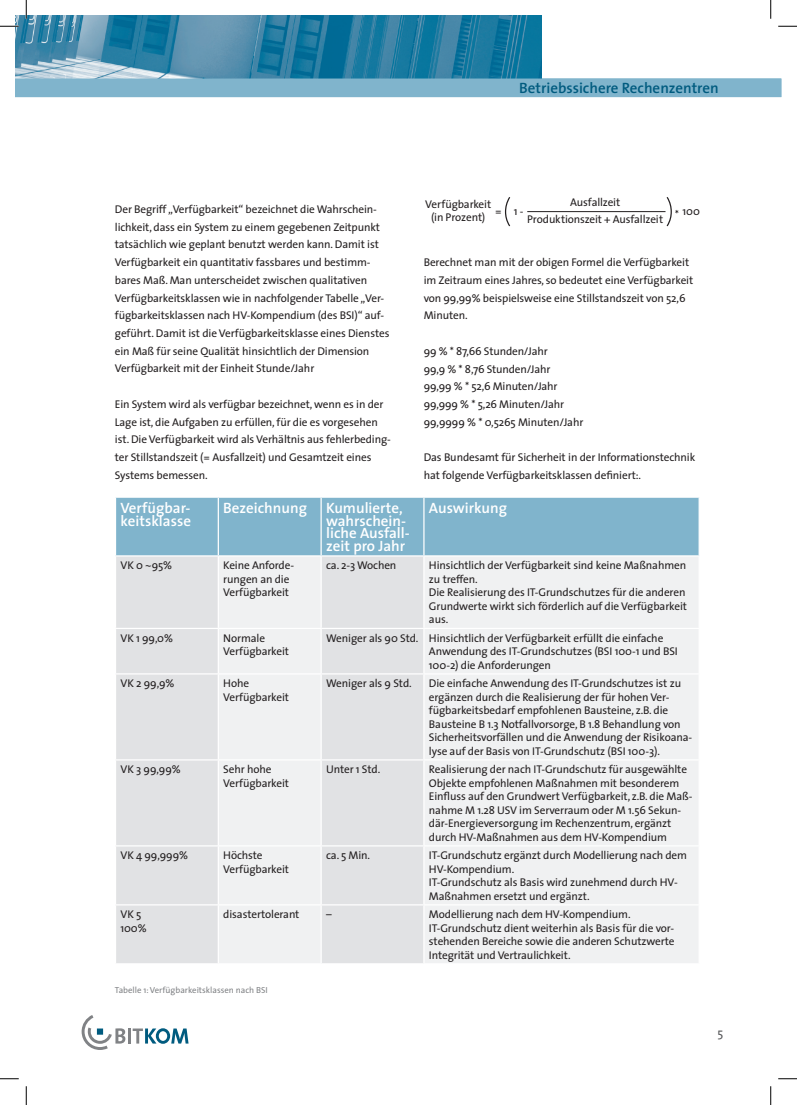
<style>
.page{position:relative;width:797px;height:1105px;background:#fff}
.page>*{position:absolute;margin:0;border:0;box-sizing:border-box;transform-origin:0 0}
.t1{font:600 15px/12.5px "The Sans";color:#fff}
.t2{font:600 15px "The Sans";color:#005b7f}
.t3{font:12.5px "The Sans";color:#57585a}
.t4{font:11.25px/13.5px "The Sans";letter-spacing:-.01em;color:#231f20}
.t5{font:8.75px "The Sans";color:#808285}
</style>
<div class="page">
<img style="left:16px;top:16px;width:525px;height:63px">
<div style="left:16px;top:79px;width:765px;height:18px;background:#80b4cc"></div>
<svg style="left:82px;top:1015px;width:43px;height:35px"></svg>
<hr style="left:127px;top:1028px;width:3px;height:15px;background:#808285">
<div style="left:97px;top:1028px;width:6px;height:7px;background:#005b7f"></div>
<svg style="left:133px;top:1028px;width:55px;height:16px"></svg>
<svg style="left:504px;top:197px;width:174px;height:30px"></svg>
<div style="left:116px;top:498px;width:582px;height:57px;background:#80b4cc"></div>
<div style="left:116px;top:557px;width:102px;height:406px;background:#e1e2e4"></div>
<svg style="left:219px;top:557px;width:479px;height:406px;fill:#f0f1f2"></svg>
<hr style="left:218px;top:498px;width:1px;height:57px;background:#fff">
<hr style="left:320px;top:498px;width:2px;height:57px;background:#fff">
<hr style="left:423px;top:498px;width:1px;height:57px;background:#fff">
<hr style="left:320px;top:557px;width:2px;height:71px;background:#fff">
<hr style="left:423px;top:557px;width:1px;height:71px;background:#fff">
<hr style="left:115px;top:628px;width:103px;height:1px;background:#fff">
<hr style="left:218px;top:628px;width:103px;height:1px;background:#fff">
<hr style="left:321px;top:628px;width:103px;height:1px;background:#fff">
<hr style="left:320px;top:629px;width:2px;height:44px;background:#fff">
<hr style="left:424px;top:628px;width:275px;height:1px;background:#fff">
<hr style="left:423px;top:629px;width:1px;height:44px;background:#fff">
<hr style="left:115px;top:673px;width:103px;height:1px;background:#fff">
<hr style="left:218px;top:673px;width:103px;height:1px;background:#fff">
<hr style="left:321px;top:673px;width:103px;height:1px;background:#fff">
<hr style="left:320px;top:674px;width:2px;height:85px;background:#fff">
<hr style="left:424px;top:673px;width:275px;height:1px;background:#fff">
<hr style="left:423px;top:674px;width:1px;height:85px;background:#fff">
<hr style="left:115px;top:759px;width:103px;height:1px;background:#fff">
<hr style="left:218px;top:759px;width:103px;height:1px;background:#fff">
<hr style="left:321px;top:759px;width:103px;height:1px;background:#fff">
<hr style="left:320px;top:760px;width:2px;height:85px;background:#fff">
<hr style="left:424px;top:759px;width:275px;height:1px;background:#fff">
<hr style="left:423px;top:760px;width:1px;height:85px;background:#fff">
<hr style="left:115px;top:845px;width:103px;height:1px;background:#fff">
<hr style="left:218px;top:845px;width:103px;height:1px;background:#fff">
<hr style="left:321px;top:845px;width:103px;height:1px;background:#fff">
<hr style="left:320px;top:846px;width:2px;height:58px;background:#fff">
<hr style="left:424px;top:845px;width:275px;height:1px;background:#fff">
<hr style="left:423px;top:846px;width:1px;height:58px;background:#fff">
<hr style="left:115px;top:904px;width:103px;height:1px;background:#fff">
<hr style="left:218px;top:904px;width:103px;height:1px;background:#fff">
<hr style="left:321px;top:904px;width:103px;height:1px;background:#fff">
<hr style="left:320px;top:905px;width:2px;height:58px;background:#fff">
<hr style="left:424px;top:904px;width:275px;height:1px;background:#fff">
<hr style="left:423px;top:905px;width:1px;height:58px;background:#fff">
<svg style="left:0;top:25px;width:19px;height:2px"></svg>
<svg style="left:778px;top:25px;width:19px;height:2px"></svg>
<svg style="left:0;top:1078px;width:19px;height:1px"></svg>
<svg style="left:778px;top:1078px;width:19px;height:1px"></svg>
<svg style="left:25px;top:0;width:2px;height:19px"></svg>
<svg style="left:25px;top:1086px;width:2px;height:19px"></svg>
<svg style="left:770px;top:0;width:1px;height:19px"></svg>
<svg style="left:770px;top:1086px;width:1px;height:19px"></svg>
<h1 class="t2" style="left:519px;top:79px;width:201px">Betriebssichere Rechenzentren</h1>
<p class="t4" style="left:115px;top:200px;width:276px;line-height:17.8px">Der Begriff „Verfügbarkeit“ bezeichnet die Wahrschein&shy;lichkeit, dass ein System zu einem gegebenen Zeitpunkt tatsächlich wie geplant benutzt werden kann. Damit ist Verfügbarkeit ein quantitativ fassbares und bestimm&shy;bares Maß. Man unterscheidet zwischen qualitativen Verfügbarkeitsklassen wie in nachfolgender Tabelle „Ver&shy;fügbarkeitsklassen nach HV-Kompendium (des BSI)“ auf&shy;geführt. Damit ist die Verfügbarkeitsklasse eines Dienstes ein Maß für seine Qualität hinsichtlich der Dimension Verfügbarkeit mit der Einheit Stunde/Jahr</p>
<p class="t4" style="left:115px;top:395px;width:277px;line-height:17.8px">Ein System wird als verfügbar bezeichnet, wenn es in der Lage ist, die Aufgaben zu erfüllen, für die es vorgesehen ist. Die Verfügbarkeit wird als Verhältnis aus fehlerbeding&shy;ter Stillstandszeit (= Ausfallzeit) und Gesamtzeit eines Systems bemessen.</p>
<p class="t4" style="left:425px;top:197px;width:68px;text-align:center">Verfügbarkeit (in Prozent)</p>
<p class="t4" style="left:527px;top:193px;width:137px;line-height:17.5px;text-align:center">Ausfallzeit<br>Produktionszeit + Ausfallzeit</p>
<p class="t4" style="left:495px;top:204px;width:30px">= 1 -</p>
<p class="t4" style="left:682px;top:204px;width:19px">100</p>
<p class="t4" style="left:424px;top:254px;width:271px;line-height:17.8px">Berechnet man mit der obigen Formel die Verfügbarkeit im Zeitraum eines Jahres, so bedeutet eine Verfügbarkeit von 99,99% beispielsweise eine Stillstandszeit von 52,6<br>Minuten.</p>
<p class="t4" style="left:424px;top:342px;width:161px;line-height:17.8px">99 % * 87,66 Stunden/Jahr<br>99,9 % * 8,76 Stunden/Jahr<br>99,99 % * 52,6 Minuten/Jahr<br>99,999 % * 5,26 Minuten/Jahr<br>99,9999 % * 0,5265 Minuten/Jahr</p>
<p class="t4" style="left:424px;top:448px;width:273px;line-height:17.8px">Das Bundesamt für Sicherheit in der Informationstechnik hat folgende Verfügbarkeitsklassen definiert:.</p>
<h1 class="t1" style="left:120px;top:502px;width:72px">Verfügbar&shy;keitsklasse</h1>
<h1 class="t1" style="left:223px;top:502px;width:85px">Bezeichnung</h1>
<h1 class="t1" style="left:326px;top:502px;width:85px">Kumulierte, wahrschein&shy;liche Ausfall&shy;zeit pro Jahr</h1>
<h1 class="t1" style="left:429px;top:502px;width:80px">Auswirkung</h1>
<p class="t4" style="left:120px;top:559px;width:53px">VK 0 ~95%</p>
<p class="t4" style="left:223px;top:559px;width:72px">Keine Anforde&shy;rungen an die<br>Verfügbarkeit</p>
<p class="t4" style="left:326px;top:559px;width:72px">ca. 2-3 Wochen</p>
<p class="t4" style="left:429px;top:559px;width:259px">Hinsichtlich der Verfügbarkeit sind keine Maßnahmen zu treffen.<br>Die Realisierung des IT-Grundschutzes für die anderen Grundwerte wirkt sich förderlich auf die Verfügbarkeit aus.</p>
<p class="t4" style="left:120px;top:631px;width:54px">VK 1 99,0%</p>
<p class="t4" style="left:223px;top:631px;width:67px">Normale<br>Verfügbarkeit</p>
<p class="t4" style="left:429px;top:631px;width:250px;text-indent:-103px">Weniger als 90 Std. Hinsichtlich der Verfügbarkeit erfüllt die einfache<br>Anwendung des IT-Grundschutzes (BSI 100-1 und BSI<br>100-2) die Anforderungen</p>
<p class="t4" style="left:120px;top:677px;width:56px">VK 2 99,9%</p>
<p class="t4" style="left:223px;top:677px;width:67px">Hohe<br>Verfügbarkeit</p>
<p class="t4" style="left:326px;top:677px;width:87px">Weniger als 9 Std.</p>
<p class="t4" style="left:429px;top:677px;width:265px">Die einfache Anwendung des IT-Grundschutzes ist zu ergänzen durch die Realisierung der für hohen Ver&shy;fügbarkeitsbedarf empfohlenen Bausteine, z.B. die Bausteine B 1.3 Notfallvorsorge, B 1.8 Behandlung von Sicherheitsvorfällen und die Anwendung der Risikoana&shy;lyse auf der Basis von IT-Grundschutz (BSI 100-3).</p>
<p class="t4" style="left:120px;top:763px;width:62px">VK 3 99,99%</p>
<p class="t4" style="left:223px;top:763px;width:67px">Sehr hohe<br>Verfügbarkeit</p>
<p class="t4" style="left:326px;top:763px;width:56px">Unter 1 Std.</p>
<p class="t4" style="left:429px;top:763px;width:265px">Realisierung der nach IT-Grundschutz für ausgewählte Objekte empfohlenen Maßnahmen mit besonderem Einfluss auf den Grundwert Verfügbarkeit, z.B. die Maß&shy;nahme M 1.28 USV im Serverraum oder M 1.56 Sekun&shy;där-Energieversorgung im Rechenzentrum, ergänzt durch HV-Maßnahmen aus dem HV-Kompendium</p>
<p class="t4" style="left:120px;top:849px;width:69px">VK 4 99,999%</p>
<p class="t4" style="left:223px;top:849px;width:67px">Höchste<br>Verfügbarkeit</p>
<p class="t4" style="left:326px;top:849px;width:45px">ca. 5 Min.</p>
<p class="t4" style="left:429px;top:849px;width:260px">IT-Grundschutz ergänzt durch Modellierung nach dem HV-Kompendium.<br>IT-Grundschutz als Basis wird zunehmend durch HV-Maßnahmen ersetzt und ergänzt.</p>
<p class="t4" style="left:120px;top:908px;width:28px">VK 5<br>100%</p>
<p class="t4" style="left:223px;top:908px;width:78px">disastertolerant</p>
<p class="t4" style="left:326px;top:908px;width:7px">–</p>
<p class="t4" style="left:429px;top:908px;width:247px">Modellierung nach dem HV-Kompendium.<br>IT-Grundschutz dient weiterhin als Basis für die vor&shy;stehenden Bereiche sowie die anderen Schutzwerte Integrität und Vertraulichkeit.</p>
<p class="t5" style="left:115px;top:984px;width:154px">Tabelle 1: Verfügbarkeitsklassen nach BSI</p>
<p class="t3" style="left:717px;top:1025px;width:7px">5</p>
</div>
